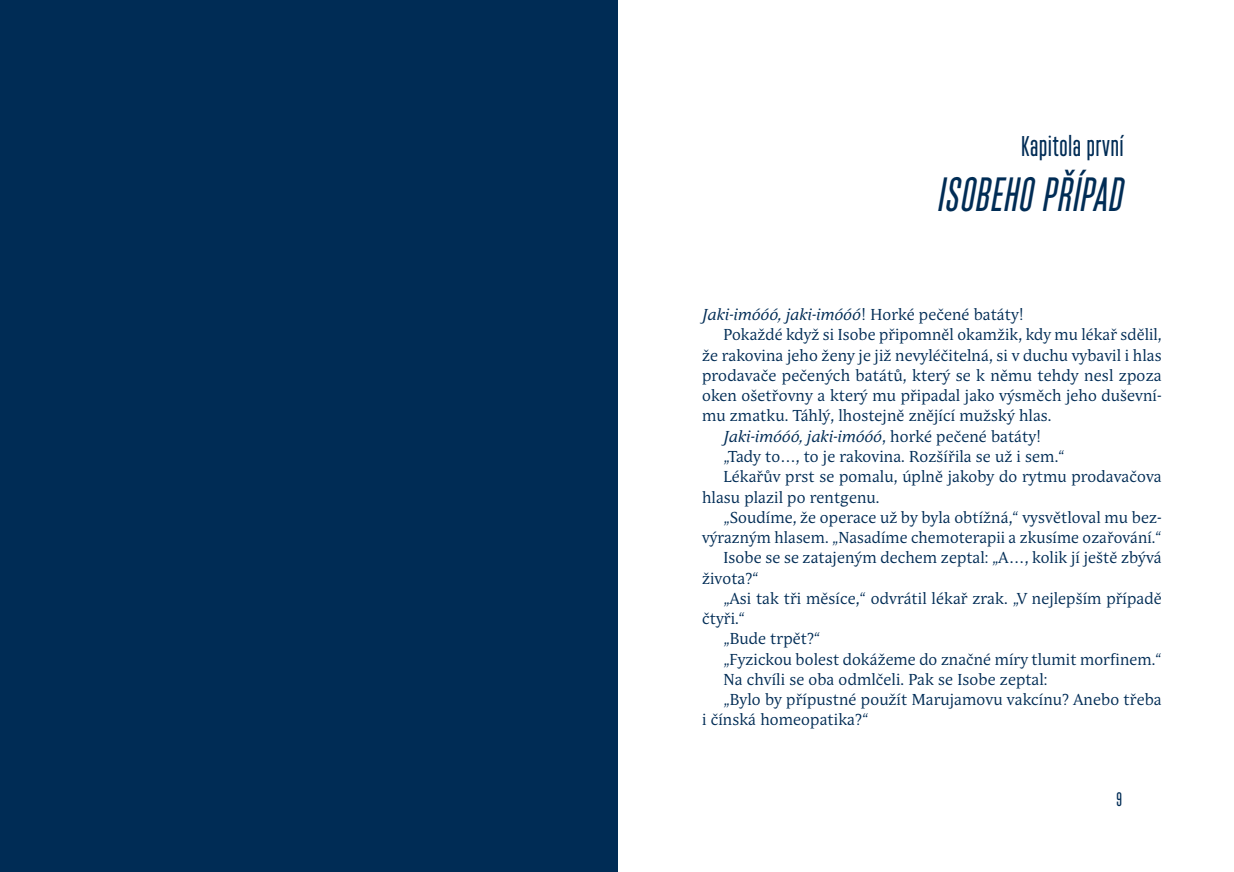
<style>
.page{position:relative;width:1234px;height:872px;background:#fff}
.page>*{position:absolute;margin:0;border:0;box-sizing:border-box;transform-origin:0 0}
.t1{font:italic 48px "Monopol";letter-spacing:.03em;color:#002c55}
.t2{font:28.5px "Monopol";letter-spacing:.03em;color:#002c55}
.t3{font:19.5px "Monopol";color:#002c55}
.t4{font:15.75px "Andulka Book Pro";letter-spacing:.01em;color:#002c55}
.t5{font:italic 15.75px "Andulka Book Pro";letter-spacing:.01em;color:#002c55}
.s1{font-style:normal}
</style>
<div class="page">
<div style="left:0;top:0;width:617px;height:872px;background:#002c55"></div>
<h2 class="t2" style="left:1021px;top:131px;width:103px">Kapitola první</h2>
<h1 class="t1" style="left:938px;top:169px;width:186px">ISOBEHO PŘÍPAD</h1>
<p class="t5" style="left:702px;top:305px;width:323px">Jaki-imóóó, jaki-imóóó<span class="s1">! Horké pečené batáty!</span></p>
<p class="t4" style="left:723px;top:326px;width:440px">Pokaždé když si Isobe připomněl okamžik, kdy mu lékař sdělil,</p>
<p class="t4" style="left:702px;top:346px;width:461px">že rakovina jeho ženy je již nevyléčitelná, si v duchu vybavil i hlas</p>
<p class="t4" style="left:702px;top:366px;width:461px">prodavače pečených batátů, který se k němu tehdy nesl zpoza</p>
<p class="t4" style="left:702px;top:386px;width:461px">oken ošetřovny a který mu připadal jako výsměch jeho duševní-</p>
<p class="t4" style="left:702px;top:407px;width:351px">mu zmatku. Táhlý, lhostejně znějící mužský hlas.</p>
<p class="t5" style="left:723px;top:427px;width:319px">Jaki-imóóó, jaki-imóóó<span class="s1">, horké pečené batáty!</span></p>
<p class="t4" style="left:723px;top:447px;width:342px">„Tady to…, to je rakovina. Rozšířila se už i sem.“</p>
<p class="t4" style="left:723px;top:467px;width:439px">Lékařův prst se pomalu, úplně jakoby do rytmu prodavačova</p>
<p class="t4" style="left:702px;top:488px;width:179px">hlasu plazil po rentgenu.</p>
<p class="t4" style="left:723px;top:508px;width:439px">„Soudíme, že operace už by byla obtížná,“ vysvětloval mu bez-</p>
<p class="t4" style="left:702px;top:528px;width:461px">výrazným hlasem. „Nasadíme chemoterapii a zkusíme ozařování.“</p>
<p class="t4" style="left:723px;top:548px;width:439px">Isobe se se zatajeným dechem zeptal: „A…, kolik jí ještě zbývá</p>
<p class="t4" style="left:702px;top:569px;width:58px">života?“</p>
<p class="t4" style="left:723px;top:589px;width:439px">„Asi tak tři měsíce,“ odvrátil lékař zrak. „V nejlepším případě</p>
<p class="t4" style="left:702px;top:609px;width:44px">čtyři.“</p>
<p class="t4" style="left:723px;top:629px;width:98px">„Bude trpět?“</p>
<p class="t4" style="left:723px;top:650px;width:439px">„Fyzickou bolest dokážeme do značné míry tlumit morfinem.“</p>
<p class="t4" style="left:723px;top:670px;width:325px">Na chvíli se oba odmlčeli. Pak se Isobe zeptal:</p>
<p class="t4" style="left:723px;top:690px;width:439px">„Bylo by přípustné použít Marujamovu vakcínu? Anebo třeba</p>
<p class="t4" style="left:702px;top:710px;width:168px">i čínská homeopatika?“</p>
<p class="t3" style="left:1115px;top:789px;width:8px">9</p>
</div>
